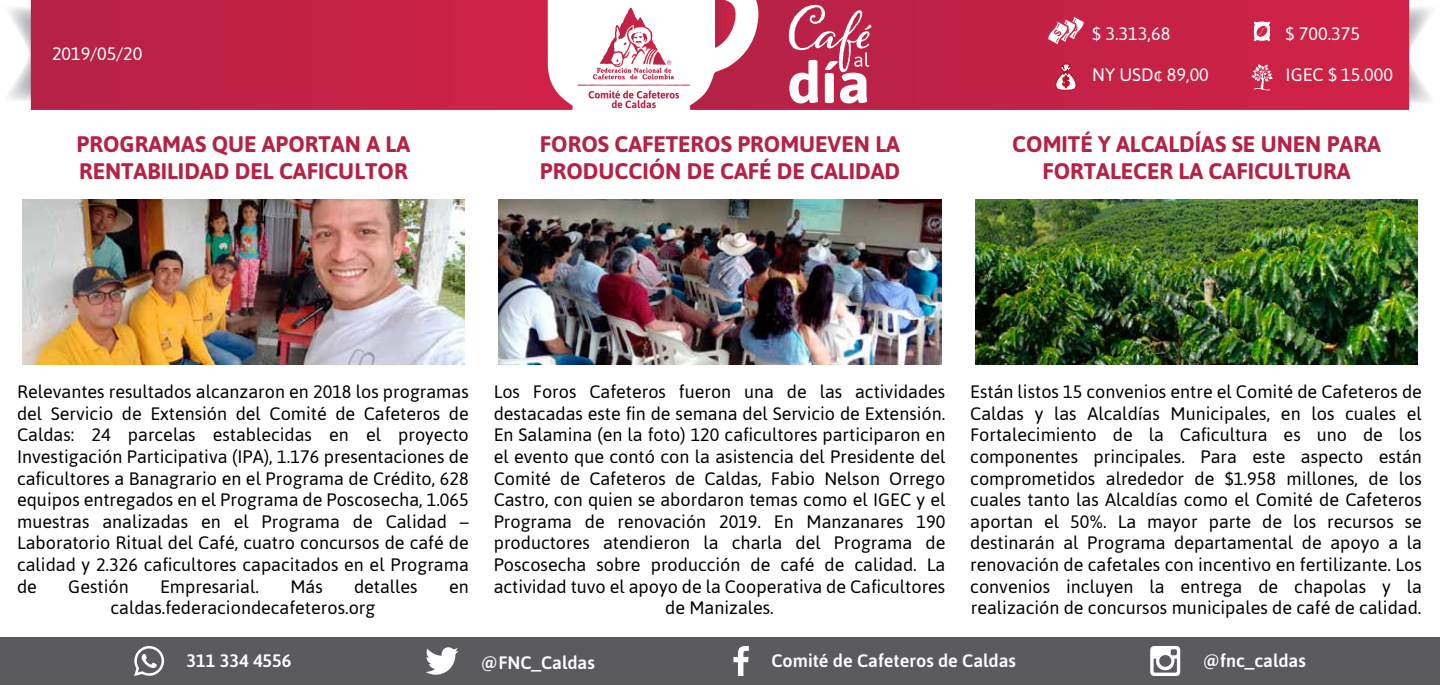
<style>
.page{position:relative;width:1440px;height:685px;background:#fff}
.page>*{position:absolute;margin:0;border:0;box-sizing:border-box;transform-origin:0 0}
.t1{font:700 22.5px/27px "Asap";color:#b52246}
.t2{font:18px/21.6px "Asap";color:#000;text-align:justify}
.t3{font:500 18px "Asap";color:#fff}
.t4{font:18px "Asap";color:#fff}
</style>
<div class="page">
<svg style="left:9px;top:4px;width:22px;height:99px"></svg>
<svg style="left:1409px;top:4px;width:22px;height:101px"></svg>
<svg style="left:31px;top:0;width:542px;height:110px;background:#c42a4d"></svg>
<svg style="left:690px;top:0;width:719px;height:110px;background:#c82f51"></svg>
<svg style="left:577px;top:8px;width:113px;height:100px"></svg>
<div style="left:0;top:636px;width:1440px;height:48px;background:#5b5b5f"></div>
<svg style="left:426px;top:647px;width:32px;height:27px"></svg>
<svg style="left:733px;top:646px;width:16px;height:29px"></svg>
<svg style="left:1150px;top:646px;width:30px;height:29px"></svg>
<svg style="left:134px;top:646px;width:30px;height:29px"></svg>
<svg style="left:789px;top:5px;width:82px;height:98px"></svg>
<img style="left:499px;top:199px;width:442px;height:165px">
<img style="left:975px;top:199px;width:443px;height:165px">
<img style="left:22px;top:199px;width:443px;height:165px">
<svg style="left:1253px;top:20px;width:18px;height:22px"></svg>
<svg style="left:1055px;top:64px;width:21px;height:28px"></svg>
<svg style="left:1047px;top:15px;width:38px;height:31px"></svg>
<svg style="left:1251px;top:64px;width:22px;height:26px"></svg>
<p class="t4" style="left:52px;top:42px;width:92px">2019/05/20</p>
<p class="t1" style="left:77px;top:129px;width:335px">PROGRAMAS QUE APORTAN A LA<br>RENTABILIDAD DEL CAFICULTOR</p>
<p class="t4" style="left:1092px;top:22px;width:80px">$ 3.313,68</p>
<p class="t4" style="left:1092px;top:62px;width:118px">NY USD¢ 89,00</p>
<p class="t4" style="left:1286px;top:22px;width:76px">$ 700.375</p>
<p class="t4" style="left:1286px;top:62px;width:109px">IGEC $ 15.000</p>
<p class="t1" style="left:540px;top:129px;width:362px">FOROS CAFETEROS PROMUEVEN LA<br>PRODUCCIÓN DE CAFÉ DE CALIDAD</p>
<p class="t1" style="left:1012px;top:129px;width:370px;text-align:center">COMITÉ Y ALCALDÍAS SE UNEN PARA<br>FORTALECER LA CAFICULTURA</p>
<p class="t2" style="left:17px;top:380px;width:453px">Relevantes resultados alcanzaron en 2018 los programas del Servicio de Extensión del Comité de Cafeteros de Caldas: 24 parcelas establecidas en el proyecto Investigación Participativa (IPA), 1.176 presentaciones de caficultores a Banagrario en el Programa de Crédito, 628 equipos entregados en el Programa de Poscosecha, 1.065 muestras analizadas en el Programa de Calidad – Laboratorio Ritual del Café, cuatro concursos de café de calidad y 2.326 caficultores capacitados en el Programa de</p>
<p class="t2" style="left:68px;top:574px;width:62px">Gestión</p>
<p class="t2" style="left:160px;top:574px;width:101px">Empresarial.</p>
<p class="t2" style="left:290px;top:574px;width:34px">Más</p>
<p class="t2" style="left:354px;top:574px;width:65px">detalles</p>
<p class="t2" style="left:449px;top:574px;width:21px">en</p>
<p class="t2" style="left:111px;top:596px;width:266px">caldas.federaciondecafeteros.org</p>
<p class="t2" style="left:494px;top:380px;width:453px;text-align:center">Los Foros Cafeteros fueron una de las actividades destacadas este fin de semana del Servicio de Extensión.<br>En Salamina (en la foto) 120 caficultores participaron en el evento que contó con la asistencia del Presidente del Comité de Cafeteros de Caldas, Fabio Nelson Orrego Castro, con quien se abordaron temas como el IGEC y el Programa de renovación 2019. En Manzanares 190 productores atendieron la charla del Programa de Poscosecha sobre producción de café de calidad. La actividad tuvo el apoyo de la Cooperativa de Caficultores de Manizales.</p>
<p class="t2" style="left:970px;top:380px;width:453px">Están listos 15 convenios entre el Comité de Cafeteros de Caldas y las Alcaldías Municipales, en los cuales el Fortalecimiento de la Caficultura es uno de los componentes principales. Para este aspecto están comprometidos alrededor de $1.958 millones, de los cuales tanto las Alcaldías como el Comité de Cafeteros aportan el 50%. La mayor parte de los recursos se destinarán al Programa departamental de apoyo a la renovación de cafetales con incentivo en fertilizante. Los convenios incluyen la entrega de chapolas y la realización de concursos municipales de café de calidad.</p>
<p class="t3" style="left:187px;top:648px;width:106px">311 334 4556</p>
<p class="t3" style="left:481px;top:650px;width:115px">@FNC_Caldas</p>
<p class="t3" style="left:771px;top:648px;width:246px">Comité de Cafeteros de Caldas</p>
<p class="t3" style="left:1203px;top:647px;width:105px">@fnc_caldas</p>
</div>
